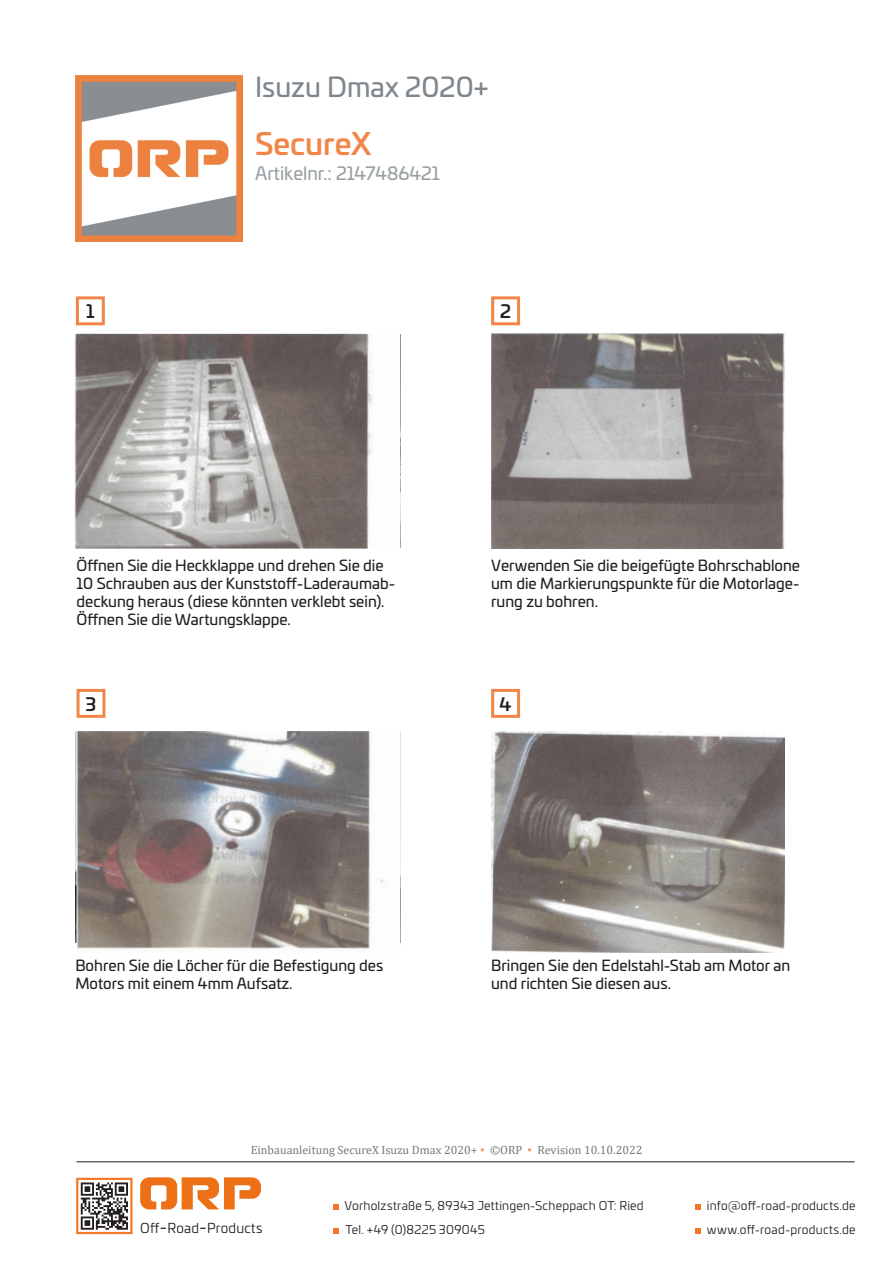
<style>
.page{position:relative;width:893px;height:1263px;background:#fff}
.page>*{position:absolute;margin:0;border:0;box-sizing:border-box;transform-origin:0 0}
.t1{font:500 30px "Univia Pro";color:#f18648}
.t2{font:27px "Univia Pro";color:#7f878c}
.t3{font:18px "Univia Pro";color:#99a0a4}
.t4{font:500 18px "Univia Pro";color:#231f20}
.t5{font:15px/18px "Univia Pro";color:#231f20}
.t6{font:13.5px "Univia Pro";letter-spacing:.015em;color:#231f20}
.t7{font:12px "Univia Pro";letter-spacing:.02em;color:#231f20}
.t8{font:12px "Cambria";color:#76787b}
.s1{color:#f18648}
.s2{font-size:18px}
</style>
<div class="page">
<img style="left:76px;top:75px;width:166px;height:167px">
<hr style="left:77px;top:1161px;width:778px;height:1px;background:#231f20">
<svg style="left:140px;top:1177px;width:121px;height:32px"></svg>
<div style="left:76px;top:1178px;width:57px;height:56px;border:2px solid #f47728"></div>
<svg style="left:81px;top:1182px;width:47px;height:48px"></svg>
<svg style="left:333px;top:1204px;width:5px;height:5px"></svg>
<svg style="left:695px;top:1204px;width:5px;height:5px"></svg>
<svg style="left:333px;top:1228px;width:5px;height:6px"></svg>
<svg style="left:695px;top:1228px;width:5px;height:6px"></svg>
<div style="left:491px;top:689px;width:29px;height:29px;border:3px solid #f18648"></div>
<div style="left:76px;top:296px;width:29px;height:29px;border:3px solid #f18648"></div>
<div style="left:491px;top:296px;width:29px;height:29px;border:3px solid #f18648"></div>
<div style="left:77px;top:689px;width:28px;height:29px;border:3px solid #f18648"></div>
<img style="left:74px;top:334px;width:327px;height:215px">
<img style="left:491px;top:334px;width:293px;height:215px">
<img style="left:77px;top:731px;width:324px;height:218px">
<img style="left:491px;top:731px;width:293px;height:222px">
<h2 class="t2" style="left:255px;top:67px;width:235px">Isuzu Dmax 2020+</h2>
<h1 class="t1" style="left:255px;top:120px;width:118px">SecureX</h1>
<p class="t3" style="left:255px;top:159px;width:186px">Artikelnr.: 2147486421</p>
<p class="t4" style="left:86px;top:297px;width:10px">1</p>
<p class="t4" style="left:500px;top:297px;width:12px">2</p>
<p class="t5" style="left:77px;top:556px;width:320px">Öffnen Sie die Heckklappe und drehen Sie die 10 Schrauben aus der Kunststoff-Laderaumab&shy;deckung heraus (diese könnten verklebt sein).<br>Öffnen Sie die Wartungsklappe.</p>
<p class="t5" style="left:491px;top:556px;width:310px;text-align:justify">Verwenden Sie die beigefügte Bohrschablone um die Markierungspunkte für die Motorlage&shy;rung zu bohren.</p>
<p class="t4" style="left:86px;top:690px;width:12px">3</p>
<p class="t4" style="left:500px;top:690px;width:13px">4</p>
<p class="t5" style="left:75px;top:956px;width:309px">Bohren Sie die Löcher für die Befestigung des<br>Motors mit einem 4mm Aufsatz.</p>
<p class="t5" style="left:491px;top:956px;width:301px">Bringen Sie den Edelstahl-Stab am Motor an und richten Sie diesen aus.</p>
<p class="t8" style="left:251px;top:1143px;width:393px">Einbauanleitung SecureX Isuzu Dmax 2020+<span class="s1">▪</span> ©ORP <span class="s1">▪</span> Revision 10.10.2022</p>
<p class="t7" style="left:344px;top:1196px;width:301px">Vorholzstraße 5, 89343 Jettingen-Scheppach OT: Ried</p>
<p class="t6" style="left:140px;top:1219px;width:124px">Off<span class="s2">-</span>Road<span class="s2">-</span>Products</p>
<p class="t7" style="left:346px;top:1220px;width:141px">Tel. +49 (0)8225 309045</p>
<p class="t7" style="left:707px;top:1196px;width:150px">info@off-road-products.de</p>
<p class="t7" style="left:707px;top:1220px;width:150px">www.off-road-products.de</p>
</div>
